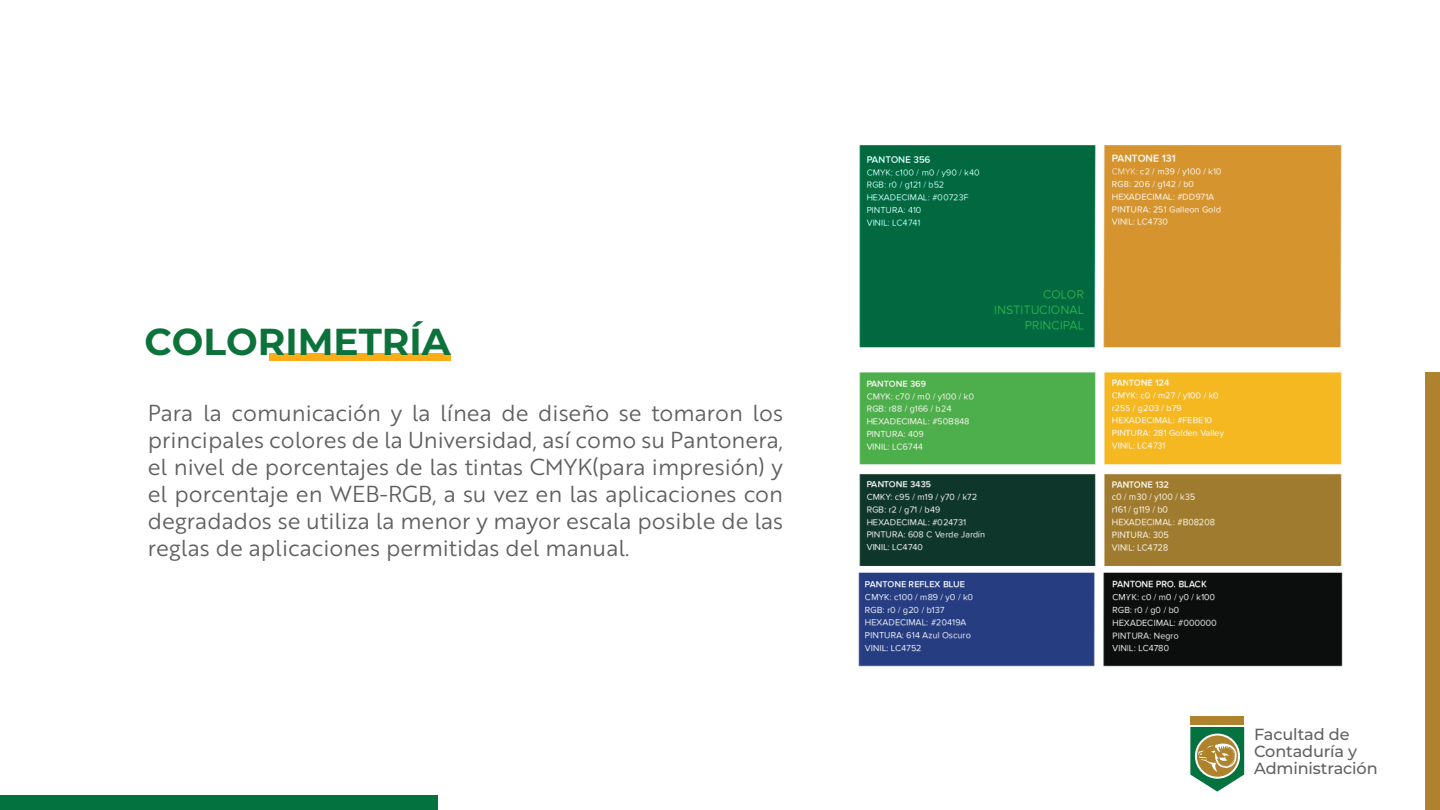
<style>
.page{position:relative;width:1440px;height:810px;background:#fff}
.page>*{position:absolute;margin:0;border:0;box-sizing:border-box;transform-origin:0 0}
.t1{font:700 37.5px "Montserrat";color:#0b723a}
.t2{font:22.5px/27px "Brother 1816 Book";color:#5f5f5f;text-align:justify}
.t3{font:500 16.12px/17px "Montserrat";letter-spacing:-.01em;color:#606161}
</style>
<div class="page">
<img style="left:859px;top:145px;width:483px;height:421px">
<img style="left:858px;top:572px;width:485px;height:95px">
<div style="left:0;top:795px;width:438px;height:14px;background:#04723f"></div>
<div style="left:1425px;top:372px;width:15px;height:438px;background:#af832d"></div>
<div style="left:1190px;top:717px;width:54px;height:8px;background:#af832d"></div>
<svg style="left:1190px;top:727px;width:54px;height:65px"></svg>
<div style="left:269px;top:353px;width:182px;height:7px;background:#fbad18"></div>
<h1 class="t1" style="left:144px;top:314px;width:308px">COLORIMETRÍA</h1>
<p class="t2" style="left:148px;top:399px;width:637px">Para la comunicación y la línea de diseño se tomaron los principales colores de la Universidad, así como su Pantonera, el nivel de porcentajes de las tintas CMYK(para impresión) y el porcentaje en WEB-RGB, a su vez en las aplicaciones con degradados se utiliza la menor y mayor escala posible de las reglas de aplicaciones permitidas del manual.</p>
<p class="t3" style="left:1254px;top:725px;width:125px">Facultad de<br>Contaduría y<br>Administración</p>
</div>
